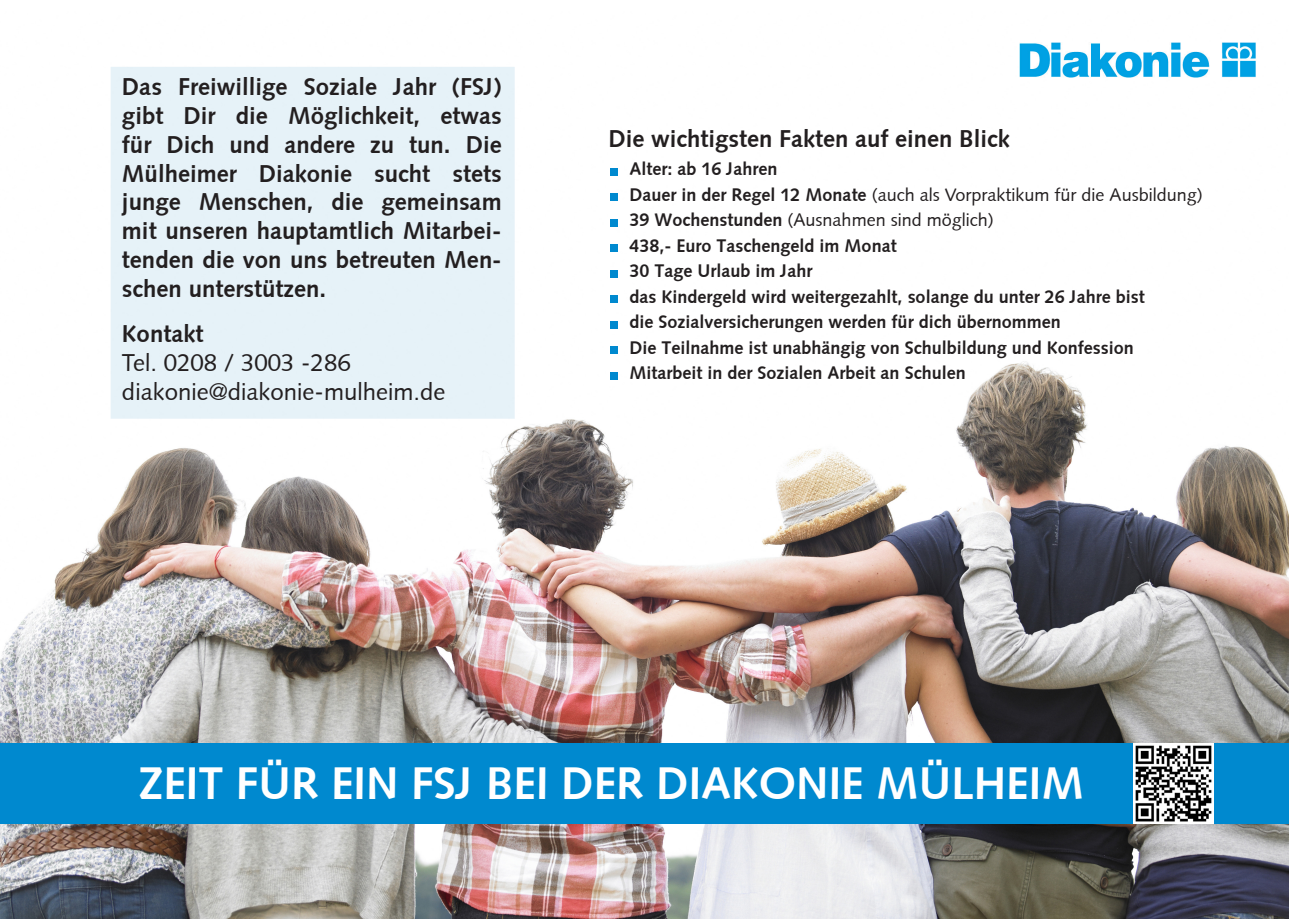
<style>
.page{position:relative;width:1289px;height:919px;background:#fff}
.page>*{position:absolute;margin:0;border:0;box-sizing:border-box;transform-origin:0 0}
.t1{font:700 45px "Syntax";color:#fff}
.t2{font:700 24px/28.8px "Syntax";color:#231f20;text-align:justify}
.t3{font:24px "Syntax";color:#231f20}
.t4{font:700 18px "Syntax";color:#231f20}
.t5{font:18px "Syntax";color:#231f20}
.s1{font-weight:700}
</style>
<div class="page">
<img style="left:0;top:42px;width:1288px;height:876px">
<div style="left:610px;top:168px;width:7px;height:7px;background:#0089cf"></div>
<div style="left:610px;top:193px;width:7px;height:8px;background:#0089cf"></div>
<div style="left:610px;top:219px;width:7px;height:7px;background:#0089cf"></div>
<div style="left:610px;top:244px;width:7px;height:8px;background:#0089cf"></div>
<div style="left:610px;top:270px;width:7px;height:7px;background:#0089cf"></div>
<div style="left:610px;top:295px;width:7px;height:8px;background:#0089cf"></div>
<div style="left:610px;top:321px;width:7px;height:7px;background:#0089cf"></div>
<div style="left:610px;top:346px;width:7px;height:8px;background:#0089cf"></div>
<div style="left:610px;top:372px;width:7px;height:7px;background:#0089cf"></div>
<img style="left:1019px;top:43px;width:237px;height:36px">
<div style="left:111px;top:67px;width:403px;height:351px;background:#e6f2f8"></div>
<div style="left:0;top:743px;width:1288px;height:81px;background:#0089cf"></div>
<img style="left:1133px;top:743px;width:80px;height:80px">
<p class="t2" style="left:122px;top:72px;width:381px">Das Freiwillige Soziale Jahr (FSJ) gibt Dir die Möglichkeit, etwas für Dich und andere zu tun. Die Mülheimer Diakonie sucht stets junge Menschen, die gemeinsam mit unseren hauptamtlich Mitarbei&shy;tenden die von uns betreuten Men&shy;schen unterstützen.</p>
<p class="t2" style="left:122px;top:320px;width:83px">Kontakt</p>
<p class="t3" style="left:122px;top:349px;width:230px">Tel. 0208 / 3003 -286</p>
<p class="t3" style="left:122px;top:377px;width:325px">diakonie@diakonie-mulheim.de</p>
<p class="t2" style="left:608px;top:124px;width:403px">Die wichtigsten Fakten auf einen Blick</p>
<p class="t4" style="left:629px;top:158px;width:150px">Alter: ab 16 Jahren</p>
<p class="t5" style="left:629px;top:184px;width:574px"><span class="s1">Dauer in der Regel 12 Monate</span> (auch als Vorpraktikum für die Ausbildung)</p>
<p class="t5" style="left:629px;top:209px;width:366px"><span class="s1">39 Wochenstunden</span> (Ausnahmen sind möglich)</p>
<p class="t4" style="left:629px;top:235px;width:269px">438,- Euro Taschengeld im Monat</p>
<p class="t4" style="left:629px;top:260px;width:185px">30 Tage Urlaub im Jahr</p>
<p class="t4" style="left:629px;top:286px;width:517px">das Kindergeld wird weitergezahlt, solange du unter 26 Jahre bist</p>
<p class="t4" style="left:629px;top:311px;width:433px">die Sozialversicherungen werden für dich übernommen</p>
<p class="t4" style="left:629px;top:337px;width:506px">Die Teilnahme ist unabhängig von Schulbildung und Konfession</p>
<p class="t4" style="left:629px;top:362px;width:338px">Mitarbeit in der Sozialen Arbeit an Schulen</p>
<p class="t1" style="left:138px;top:757px;width:947px">ZEIT FÜR EIN FSJ BEI DER DIAKONIE MÜLHEIM</p>
</div>
